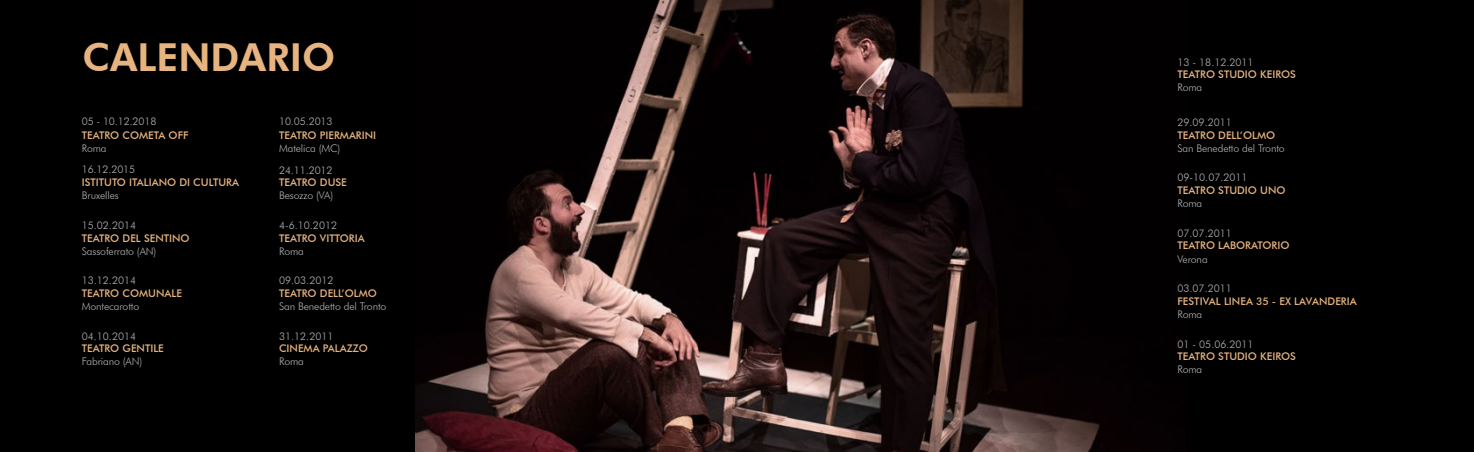
<style>
.page{position:relative;width:1474px;height:452px;background:#fff}
.page>*{position:absolute;margin:0;border:0;box-sizing:border-box;transform-origin:0 0}
.t1{font:800 38.5px "Futura BT";color:#e7b47f}
.t2{font:300 10.5px/21px "Futura BT";letter-spacing:-.01em;color:#b1b4b6}
.t3{font:500 10.5px "Futura BT";color:#e7b47f}
</style>
<div class="page">
<div style="left:0;top:0;width:1473px;height:451px;background:#000"></div>
<img style="left:415px;top:0;width:714px;height:451px">
<h1 class="t1" style="left:82px;top:34px;width:254px">CALENDARIO</h1>
<p class="t2" style="left:82px;top:111px;width:76px">05 - 10.12.2018</p>
<p class="t3" style="left:82px;top:128px;width:108px">TEATRO COMETA OFF</p>
<p class="t2" style="left:82px;top:137px;width:55px">Roma<br>16.12.2015</p>
<p class="t3" style="left:82px;top:176px;width:159px">ISTITUTO ITALIANO DI CULTURA</p>
<p class="t2" style="left:82px;top:185px;width:39px">Bruxelles</p>
<p class="t2" style="left:82px;top:214px;width:56px">15.02.2014</p>
<p class="t3" style="left:82px;top:231px;width:109px">TEATRO DEL SENTINO</p>
<p class="t2" style="left:82px;top:240px;width:76px">Sassoferrato (AN)</p>
<p class="t2" style="left:82px;top:270px;width:56px">13.12.2014</p>
<p class="t3" style="left:82px;top:286px;width:102px">TEATRO COMUNALE</p>
<p class="t2" style="left:82px;top:295px;width:59px">Montecarotto</p>
<p class="t2" style="left:82px;top:325px;width:56px">04.10.2014</p>
<p class="t3" style="left:82px;top:342px;width:84px">TEATRO GENTILE</p>
<p class="t2" style="left:82px;top:351px;width:62px">Fabriano (AN)</p>
<p class="t2" style="left:279px;top:111px;width:55px">10.05.2013</p>
<p class="t3" style="left:279px;top:128px;width:99px">TEATRO PIERMARINI</p>
<p class="t2" style="left:279px;top:137px;width:63px;line-height:21.9px">Matelica (MC)<br>24.11.2012</p>
<p class="t3" style="left:279px;top:176px;width:69px">TEATRO DUSE</p>
<p class="t2" style="left:279px;top:185px;width:56px">Besozzo (VA)</p>
<p class="t2" style="left:279px;top:214px;width:60px">4-6.10.2012</p>
<p class="t3" style="left:279px;top:231px;width:87px">TEATRO VITTORIA</p>
<p class="t2" style="left:279px;top:240px;width:26px">Roma</p>
<p class="t2" style="left:279px;top:270px;width:56px">09.03.2012</p>
<p class="t3" style="left:279px;top:286px;width:99px">TEATRO DELL’OLMO</p>
<p class="t2" style="left:279px;top:295px;width:109px">San Benedetto del Tronto</p>
<p class="t2" style="left:279px;top:325px;width:56px">31.12.2011</p>
<p class="t3" style="left:279px;top:342px;width:90px">CINEMA PALAZZO</p>
<p class="t2" style="left:279px;top:351px;width:26px">Roma</p>
<p class="t2" style="left:1177px;top:51px;width:78px">13 - 18.12.2011</p>
<p class="t3" style="left:1177px;top:68px;width:120px">TEATRO STUDIO KEIROS</p>
<p class="t2" style="left:1177px;top:77px;width:26px">Roma</p>
<p class="t2" style="left:1177px;top:112px;width:56px">29.09.2011</p>
<p class="t3" style="left:1177px;top:128px;width:99px">TEATRO DELL’OLMO</p>
<p class="t2" style="left:1177px;top:137px;width:109px">San Benedetto del Tronto</p>
<p class="t2" style="left:1177px;top:167px;width:72px">09-10.07.2011</p>
<p class="t3" style="left:1177px;top:184px;width:110px">TEATRO STUDIO UNO</p>
<p class="t2" style="left:1177px;top:193px;width:26px">Roma</p>
<p class="t2" style="left:1177px;top:222px;width:56px">07.07.2011</p>
<p class="t3" style="left:1177px;top:239px;width:114px">TEATRO LABORATORIO</p>
<p class="t2" style="left:1177px;top:248px;width:32px">Verona</p>
<p class="t2" style="left:1177px;top:277px;width:56px">03.07.2011</p>
<p class="t3" style="left:1177px;top:294px;width:181px">FESTIVAL LINEA 35 - EX LAVANDERIA</p>
<p class="t2" style="left:1177px;top:303px;width:26px">Roma</p>
<p class="t2" style="left:1177px;top:333px;width:78px">01 - 05.06.2011</p>
<p class="t3" style="left:1177px;top:350px;width:120px">TEATRO STUDIO KEIROS</p>
<p class="t2" style="left:1177px;top:358px;width:26px">Roma</p>
</div>
